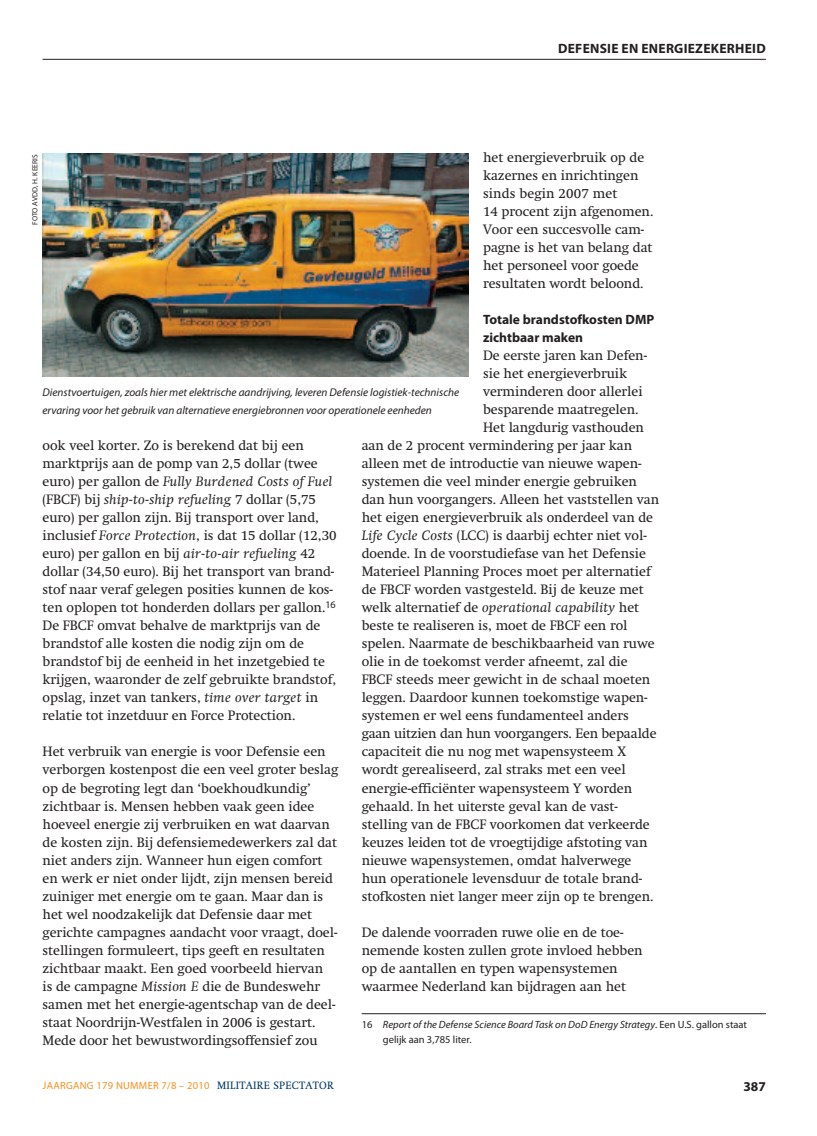
<style>
.page{position:relative;width:817px;height:1136px;background:#fff}
.page>*{position:absolute;margin:0;border:0;box-sizing:border-box;transform-origin:0 0}
.t1{font:13.5px/18px "Swift";color:#231f20}
.t2{font:700 13.5px/18px "Myriad Pro";color:#231f20}
.t3{font:italic 13.5px "Swift";letter-spacing:.025em;color:#231f20;scale:1.05 1}
.t4{font:700 13.5px "Myriad Pro";letter-spacing:.02em;color:#231f20}
.t5{font:italic 11.25px/18px "Myriad Pro";color:#231f20}
.t6{font:italic 10.5px/15px "Myriad Pro";color:#231f20}
.t7{font:10.5px "Myriad Pro";letter-spacing:.025em;color:#f68f1e}
.t8{font:7.5px "Myriad Pro";letter-spacing:.02em;color:#231f20}
.s1{font-style:italic}
.s2{font-style:normal}
.s3{font-family:"Swift";color:#003562}
</style>
<div class="page">
<hr style="left:43px;top:59px;width:722px;height:1px;background:#231f20">
<hr style="left:361px;top:1013px;width:404px;height:1px;background:#231f20">
<img style="left:43px;top:154px;width:425px;height:223px">
<p class="t4" style="left:558px;top:43px;width:209px">DEFENSIE EN ENERGIEZEKERHEID</p>
<p class="t1" style="left:483px;top:150px;width:172px">het energieverbruik op de kazernes en inrichtingen sinds begin 2007 met<br>14 procent zijn afgenomen.<br>Voor een succesvolle cam&shy;pagne is het van belang dat het personeel voor goede resultaten wordt beloond.</p>
<p class="t2" style="left:483px;top:312px;width:173px">Totale brandstofkosten DMP zichtbaar maken</p>
<p class="t1" style="left:483px;top:348px;width:165px">De eerste jaren kan Defen-</p>
<p class="t1" style="left:483px;top:366px;width:145px">sie het energieverbruik</p>
<p class="t1" style="left:483px;top:384px;width:161px">verminderen door allerlei</p>
<p class="t1" style="left:483px;top:402px;width:157px">besparende maatregelen.</p>
<p class="t1" style="left:483px;top:420px;width:162px">Het langdurig vasthouden</p>
<p class="t1" style="left:361px;top:438px;width:272px">aan de 2 procent vermindering per jaar kan</p>
<p class="t1" style="left:361px;top:456px;width:281px">alleen met de introductie van nieuwe wapen-</p>
<p class="t1" style="left:361px;top:474px;width:277px">systemen die veel minder energie gebruiken</p>
<p class="t1" style="left:361px;top:492px;width:299px">dan hun voorgangers. Alleen het vaststellen van</p>
<p class="t1" style="left:361px;top:510px;width:293px">het eigen energieverbruik als onderdeel van de</p>
<p class="t1" style="left:361px;top:528px;width:286px"><span class="s1">Life Cycle Costs</span> (LCC) is daarbij echter niet vol-</p>
<p class="t1" style="left:361px;top:546px;width:285px">doende. In de voorstudiefase van het Defensie</p>
<p class="t1" style="left:361px;top:564px;width:290px">Materieel Planning Proces moet per alternatief</p>
<p class="t1" style="left:361px;top:582px;width:283px">de FBCF worden vastgesteld. Bij de keuze met</p>
<p class="t3" style="left:361px;top:602px;width:266px"><span class="s2">welk alternatief de</span> operational capability <span class="s2">het</span></p>
<p class="t1" style="left:361px;top:618px;width:267px">beste te realiseren is, moet de FBCF een rol</p>
<p class="t1" style="left:361px;top:636px;width:294px">spelen. Naarmate de beschikbaarheid van ruwe</p>
<p class="t1" style="left:361px;top:654px;width:267px">olie in de toekomst verder afneemt, zal die</p>
<p class="t1" style="left:361px;top:672px;width:290px">FBCF steeds meer gewicht in de schaal moeten</p>
<p class="t1" style="left:361px;top:690px;width:287px">leggen. Daardoor kunnen toekomstige wapen-</p>
<p class="t1" style="left:361px;top:708px;width:268px">systemen er wel eens fundamenteel anders</p>
<p class="t1" style="left:361px;top:726px;width:296px">gaan uitzien dan hun voorgangers. Een bepaalde</p>
<p class="t1" style="left:361px;top:744px;width:266px">capaciteit die nu nog met wapensysteem X</p>
<p class="t1" style="left:361px;top:762px;width:265px">wordt gerealiseerd, zal straks met een veel</p>
<p class="t1" style="left:361px;top:780px;width:272px">energie-efficiënter wapensysteem Y worden</p>
<p class="t1" style="left:361px;top:798px;width:258px">gehaald. In het uiterste geval kan de vast-</p>
<p class="t1" style="left:361px;top:816px;width:289px">stelling van de FBCF voorkomen dat verkeerde</p>
<p class="t1" style="left:361px;top:834px;width:287px">keuzes leiden tot de vroegtijdige afstoting van</p>
<p class="t1" style="left:361px;top:852px;width:271px">nieuwe wapensystemen, omdat halverwege</p>
<p class="t1" style="left:361px;top:870px;width:282px">hun operationele levensduur de totale brand-</p>
<p class="t1" style="left:361px;top:888px;width:293px">stofkosten niet langer meer zijn op te brengen.</p>
<p class="t1" style="left:361px;top:924px;width:282px">De dalende voorraden ruwe olie en de toe&shy;nemende kosten zullen grote invloed hebben op de aantallen en typen wapensystemen waarmee Nederland kan bijdragen aan het</p>
<p class="t8" style="left:32px;top:225px;width:73px;rotate:-90deg">FOTO AVDD, H. KEERIS</p>
<p class="t5" style="left:43px;top:384px;width:418px">Dienstvoertuigen, zoals hier met elektrische aandrijving, leveren Defensie logistiek-technische ervaring voor het gebruik van alternatieve energiebronnen voor operationele eenheden</p>
<p class="t1" style="left:43px;top:438px;width:295px">ook veel korter. Zo is berekend dat bij een marktprijs aan de pomp van 2,5 dollar (twee euro) per gallon de <span class="s1">Fully Burdened Costs of Fuel </span>(FBCF) bij <span class="s1">ship-to-ship refueling</span> 7 dollar (5,75 euro) per gallon zijn. Bij transport over land, inclusief <span class="s1">Force Protection</span>, is dat 15 dollar (12,30 euro) per gallon en bij <span class="s1">air-to-air refueling</span> 42 dollar (34,50 euro). Bij het transport van brand&shy;stof naar veraf gelegen posities kunnen de kos&shy;ten oplopen tot honderden dollars per gallon.<sup>16<br></sup>De FBCF omvat behalve de marktprijs van de brandstof alle kosten die nodig zijn om de brandstof bij de eenheid in het inzetgebied te krijgen, waaronder de zelf gebruikte brandstof, opslag, inzet van tankers, <span class="s1">time over target</span> in relatie tot inzetduur en Force Protection.</p>
<p class="t1" style="left:43px;top:744px;width:297px">Het verbruik van energie is voor Defensie een verborgen kostenpost die een veel groter beslag op de begroting legt dan ‘boekhoudkundig’ zichtbaar is. Mensen hebben vaak geen idee hoeveel energie zij verbruiken en wat daarvan de kosten zijn. Bij defensiemedewerkers zal dat niet anders zijn. Wanneer hun eigen comfort en werk er niet onder lijdt, zijn mensen bereid zuiniger met energie om te gaan. Maar dan is het wel noodzakelijk dat Defensie daar met gerichte campagnes aandacht voor vraagt, doel&shy;stellingen formuleert, tips geeft en resultaten zichtbaar maakt. Een goed voorbeeld hiervan<br>is de campagne <span class="s1">Mission E</span> die de Bundeswehr samen met het energie-agentschap van de deel&shy;staat Noordrijn-Westfalen in 2006 is gestart.<br>Mede door het bewustwordingsoffensief zou</p>
<p class="t6" style="left:383px;top:1018px;width:365px;text-indent:-21px"><span class="s2">16</span> Report of the Defense Science Board Task on DoD Energy Strategy<span class="s2">. Een U.S. gallon staat gelijk aan 3,785 liter.</span></p>
<p class="t7" style="left:43px;top:1080px;width:292px">JAARGANG 179 NUMMER 7/8 – 2010 <span class="s3">MILITAIRE SPECTATOR</span></p>
<p class="t2" style="left:743px;top:1078px;width:24px">387</p>
</div>
